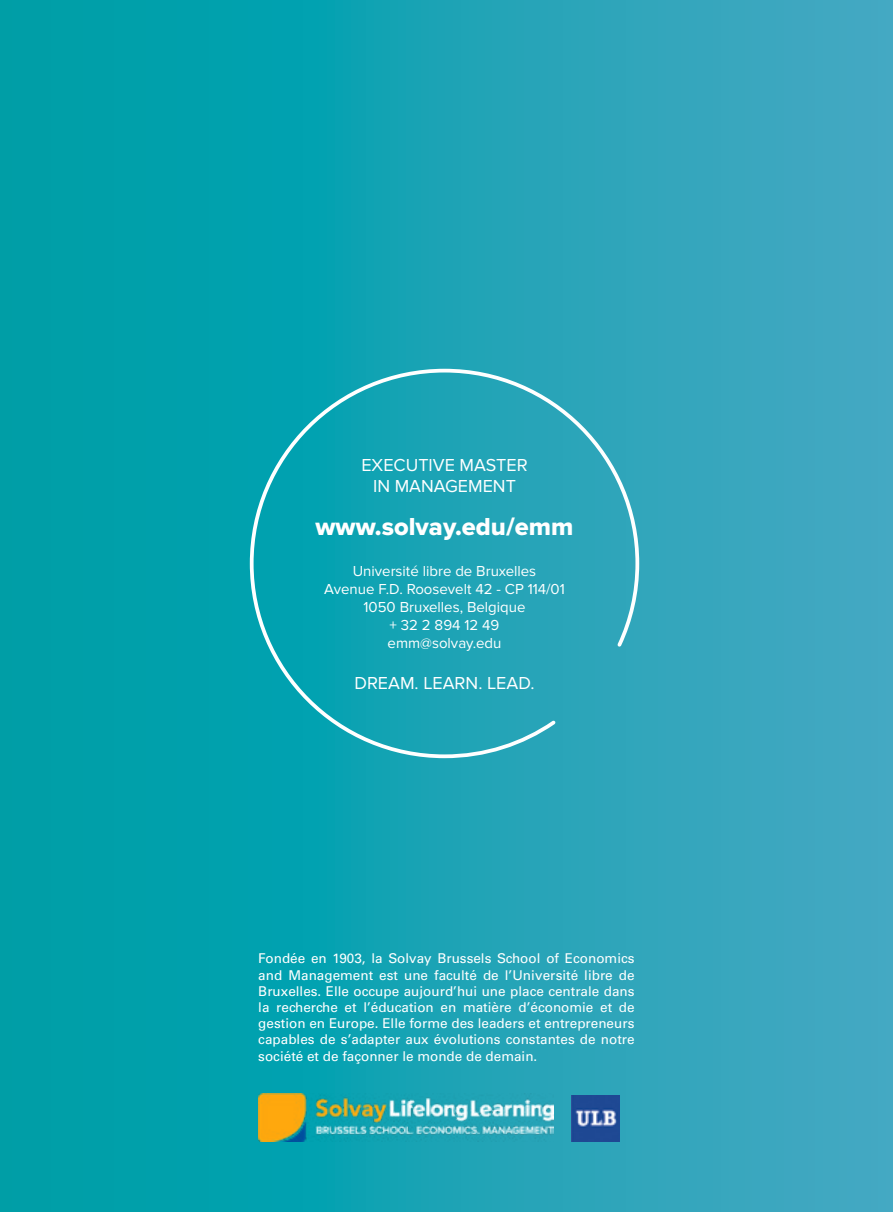
<style>
.page{position:relative;width:893px;height:1212px;background:#fff}
.page>*{position:absolute;margin:0;border:0;box-sizing:border-box;transform-origin:0 0}
.t1{font:25.5px "Proxima Nova Extrabld";color:#fff}
.t2{font:18px/21px "Proxima Nova";color:#fff;text-align:center}
.t3{font:15px/18px "Proxima Nova";color:#fff;text-align:center}
.t4{font:13.5px/16.2px "Univers LT Std";color:#fff;text-align:justify}
</style>
<div class="page">
<div style="left:0;top:0;width:893px;height:1212px;background:linear-gradient(to right,#009ea6,#46a9c3)"></div>
<svg style="left:248px;top:367px;width:393px;height:393px;background:#1ea5b6"></svg>
<img style="left:572px;top:1095px;width:48px;height:46px">
<img style="left:258px;top:1094px;width:295px;height:47px">
<h2 class="t2" style="left:361px;top:455px;width:168px">EXECUTIVE MASTER<br>IN MANAGEMENT</h2>
<h1 class="t1" style="left:316px;top:511px;width:259px">www.solvay.edu/emm</h1>
<p class="t3" style="left:324px;top:562px;width:242px">Université libre de Bruxelles<br>Avenue F.D. Roosevelt 42 - CP 114/01<br>1050 Bruxelles, Belgique<br>+ 32 2 894 12 49<br>emm@solvay.edu</p>
<h2 class="t2" style="left:354px;top:672px;width:182px">DREAM. LEARN. LEAD.</h2>
<p class="t4" style="left:258px;top:950px;width:378px">Fondée en 1903, la Solvay Brussels School of Economics and Management est une faculté de l’Université libre de Bruxelles. Elle occupe aujourd’hui une place centrale dans la recherche et l’éducation en matière d’économie et de gestion en Europe. Elle forme des leaders et entrepreneurs capables de s’adapter aux évolutions constantes de notre société et de façonner le monde de demain.</p>
</div>
